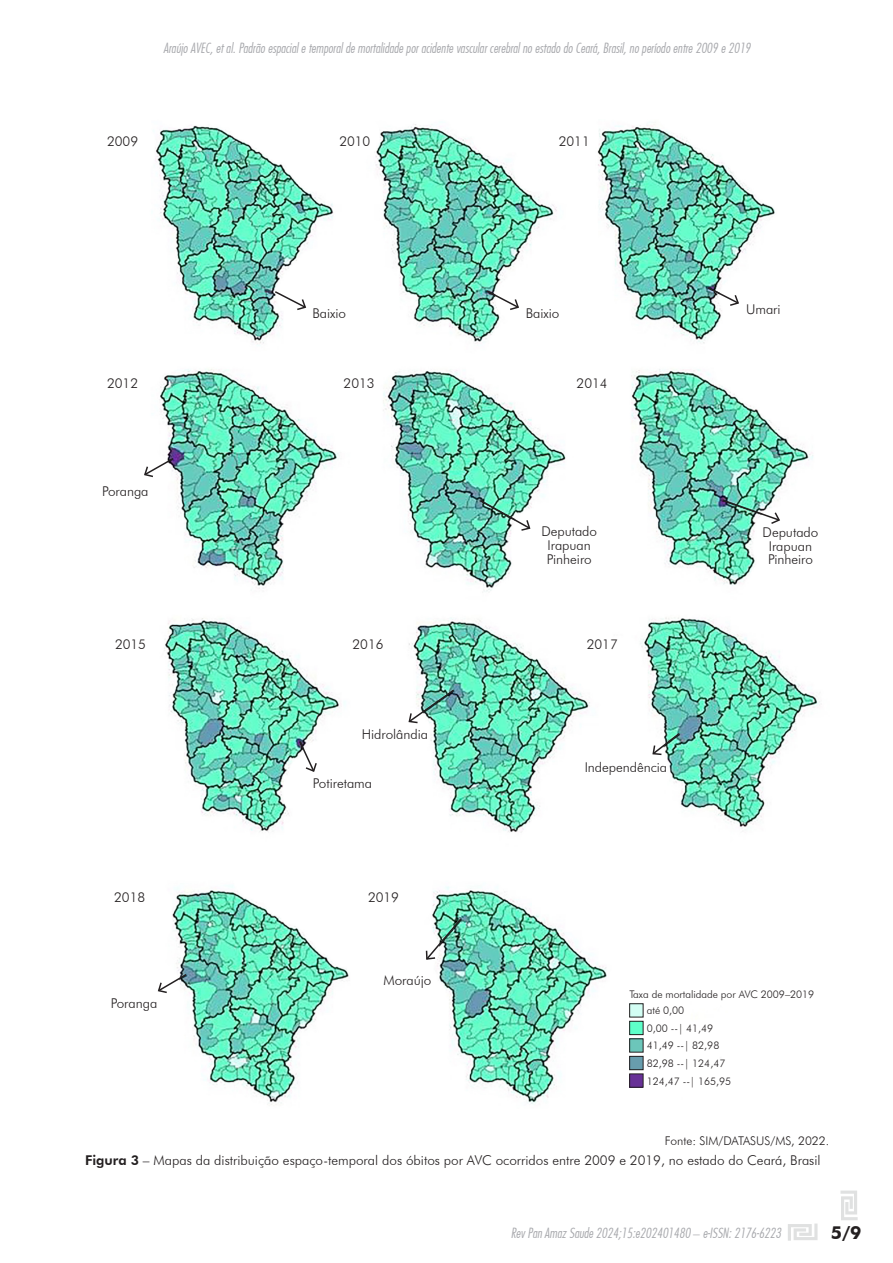
<style>
.page{position:relative;width:893px;height:1263px;background:#fff}
.page>*{position:absolute;margin:0;border:0;box-sizing:border-box;transform-origin:0 0}
.t1{font:700 18px "Futura BT";color:#231f20}
.CORPO_DO_TEXTO_JUSTIFICADO{font:300 13.5px/13.5px "Futura BT";letter-spacing:-.005em;color:#231f20;text-align:center}
.t2{font:13.5px "Futura Lt Cn BT Italic";color:#a8a9ad}
.t3{font:300 12px "Futura BT";color:#231f20}
.CORPO_DO_TEXTO_JUSTIFICADO-2{font:300 10.5px "Futura BT";letter-spacing:-.005em;color:#231f20}
.s1{font-weight:800}
.s2{font-family:"Futura BT";font-weight:300}
</style>
<div class="page">
<svg style="left:788px;top:1223px;width:29px;height:18px"></svg>
<svg style="left:840px;top:1190px;width:18px;height:30px"></svg>
<img style="left:155px;top:124px;width:665px;height:981px">
<svg style="left:157px;top:972px;width:31px;height:22px"></svg>
<img style="left:425px;top:917px;width:38px;height:44px">
<svg style="left:298px;top:740px;width:20px;height:33px"></svg>
<img style="left:407px;top:688px;width:49px;height:36px">
<svg style="left:651px;top:731px;width:30px;height:25px"></svg>
<img style="left:721px;top:498px;width:60px;height:27px">
<img style="left:478px;top:499px;width:53px;height:33px">
<svg style="left:144px;top:457px;width:31px;height:21px"></svg>
<svg style="left:273px;top:290px;width:34px;height:21px"></svg>
<svg style="left:485px;top:289px;width:35px;height:22px"></svg>
<svg style="left:706px;top:286px;width:34px;height:21px"></svg>
<div style="left:630px;top:1004px;width:13px;height:13px;background:#d3fef4"></div>
<div style="left:629px;top:1003px;width:14px;height:14px;border:1px solid #231f20"></div>
<div style="left:630px;top:1021px;width:13px;height:13px;background:#5effc9"></div>
<div style="left:629px;top:1021px;width:14px;height:14px;border:1px solid #231f20"></div>
<div style="left:630px;top:1039px;width:13px;height:13px;background:#6cc6ba"></div>
<div style="left:629px;top:1038px;width:14px;height:14px;border:1px solid #231f20"></div>
<div style="left:630px;top:1056px;width:13px;height:14px;background:#689dad"></div>
<div style="left:629px;top:1056px;width:14px;height:14px;border:1px solid #231f20"></div>
<div style="left:630px;top:1074px;width:13px;height:13px;background:#683197"></div>
<div style="left:629px;top:1073px;width:14px;height:14px;border:1px solid #231f20"></div>
<p class="t2" style="left:164px;top:40px;width:588px">Araújo AVEC, et al. Padrão espacial e temporal de mortalidade por acidente vascular cerebral no estado do Ceará, Brasil, no período entre 2009 e 2019</p>
<p class="CORPO_DO_TEXTO_JUSTIFICADO" style="left:107px;top:134px;width:32px">2009</p>
<p class="CORPO_DO_TEXTO_JUSTIFICADO" style="left:339px;top:134px;width:32px">2010</p>
<p class="CORPO_DO_TEXTO_JUSTIFICADO" style="left:559px;top:134px;width:32px">2011</p>
<p class="CORPO_DO_TEXTO_JUSTIFICADO" style="left:312px;top:306px;width:35px">Baixio</p>
<p class="CORPO_DO_TEXTO_JUSTIFICADO" style="left:526px;top:306px;width:35px">Baixio</p>
<p class="CORPO_DO_TEXTO_JUSTIFICADO" style="left:746px;top:302px;width:36px">Umari</p>
<p class="CORPO_DO_TEXTO_JUSTIFICADO" style="left:107px;top:376px;width:32px">2012</p>
<p class="CORPO_DO_TEXTO_JUSTIFICADO" style="left:344px;top:376px;width:32px">2013</p>
<p class="CORPO_DO_TEXTO_JUSTIFICADO" style="left:577px;top:376px;width:32px">2014</p>
<p class="CORPO_DO_TEXTO_JUSTIFICADO" style="left:102px;top:484px;width:48px">Poranga</p>
<p class="CORPO_DO_TEXTO_JUSTIFICADO" style="left:541px;top:524px;width:57px">Deputado</p>
<p class="CORPO_DO_TEXTO_JUSTIFICADO" style="left:548px;top:538px;width:45px">Irapuan</p>
<p class="CORPO_DO_TEXTO_JUSTIFICADO" style="left:547px;top:552px;width:47px">Pinheiro</p>
<p class="CORPO_DO_TEXTO_JUSTIFICADO" style="left:763px;top:526px;width:57px">Deputado<br>Irapuan</p>
<p class="CORPO_DO_TEXTO_JUSTIFICADO" style="left:768px;top:553px;width:47px">Pinheiro</p>
<p class="CORPO_DO_TEXTO_JUSTIFICADO" style="left:115px;top:637px;width:32px">2015</p>
<p class="CORPO_DO_TEXTO_JUSTIFICADO" style="left:353px;top:637px;width:32px">2016</p>
<p class="CORPO_DO_TEXTO_JUSTIFICADO" style="left:587px;top:637px;width:32px">2017</p>
<p class="CORPO_DO_TEXTO_JUSTIFICADO" style="left:362px;top:727px;width:68px">Hidrolândia</p>
<p class="CORPO_DO_TEXTO_JUSTIFICADO" style="left:585px;top:760px;width:84px">Independência</p>
<p class="CORPO_DO_TEXTO_JUSTIFICADO" style="left:313px;top:776px;width:61px">Potiretama</p>
<p class="CORPO_DO_TEXTO_JUSTIFICADO" style="left:114px;top:890px;width:32px">2018</p>
<p class="CORPO_DO_TEXTO_JUSTIFICADO" style="left:368px;top:890px;width:32px">2019</p>
<p class="CORPO_DO_TEXTO_JUSTIFICADO" style="left:111px;top:996px;width:48px">Poranga</p>
<p class="CORPO_DO_TEXTO_JUSTIFICADO" style="left:383px;top:973px;width:49px">Moraújo</p>
<p class="CORPO_DO_TEXTO_JUSTIFICADO-2" style="left:629px;top:987px;width:186px">Taxa de mortalidade por AVC 2009–2019</p>
<p class="CORPO_DO_TEXTO_JUSTIFICADO-2" style="left:647px;top:1004px;width:39px">até 0,00</p>
<p class="CORPO_DO_TEXTO_JUSTIFICADO-2" style="left:647px;top:1022px;width:68px">0,00 --| 41,49</p>
<p class="CORPO_DO_TEXTO_JUSTIFICADO-2" style="left:647px;top:1039px;width:74px">41,49 --| 82,98</p>
<p class="CORPO_DO_TEXTO_JUSTIFICADO-2" style="left:647px;top:1057px;width:80px">82,98 --| 124,47</p>
<p class="CORPO_DO_TEXTO_JUSTIFICADO-2" style="left:647px;top:1074px;width:86px">124,47 --| 165,95</p>
<p class="t3" style="left:665px;top:1133px;width:166px">Fonte: SIM/DATASUS/MS, 2022.</p>
<p class="CORPO_DO_TEXTO_JUSTIFICADO" style="left:85px;top:1153px;width:737px"><span class="s1">Figura 3</span> – Mapas da distribuição espaço-temporal dos óbitos por AVC ocorridos entre 2009 e 2019, no estado do Ceará, Brasil</p>
<p class="t2" style="left:511px;top:1225px;width:272px">Rev Pan Amaz Saude 2024;15:e202401480 <span class="s2">–</span> e-ISSN: 2176-6223</p>
<h1 class="t1" style="left:831px;top:1221px;width:32px">5/9</h1>
</div>
